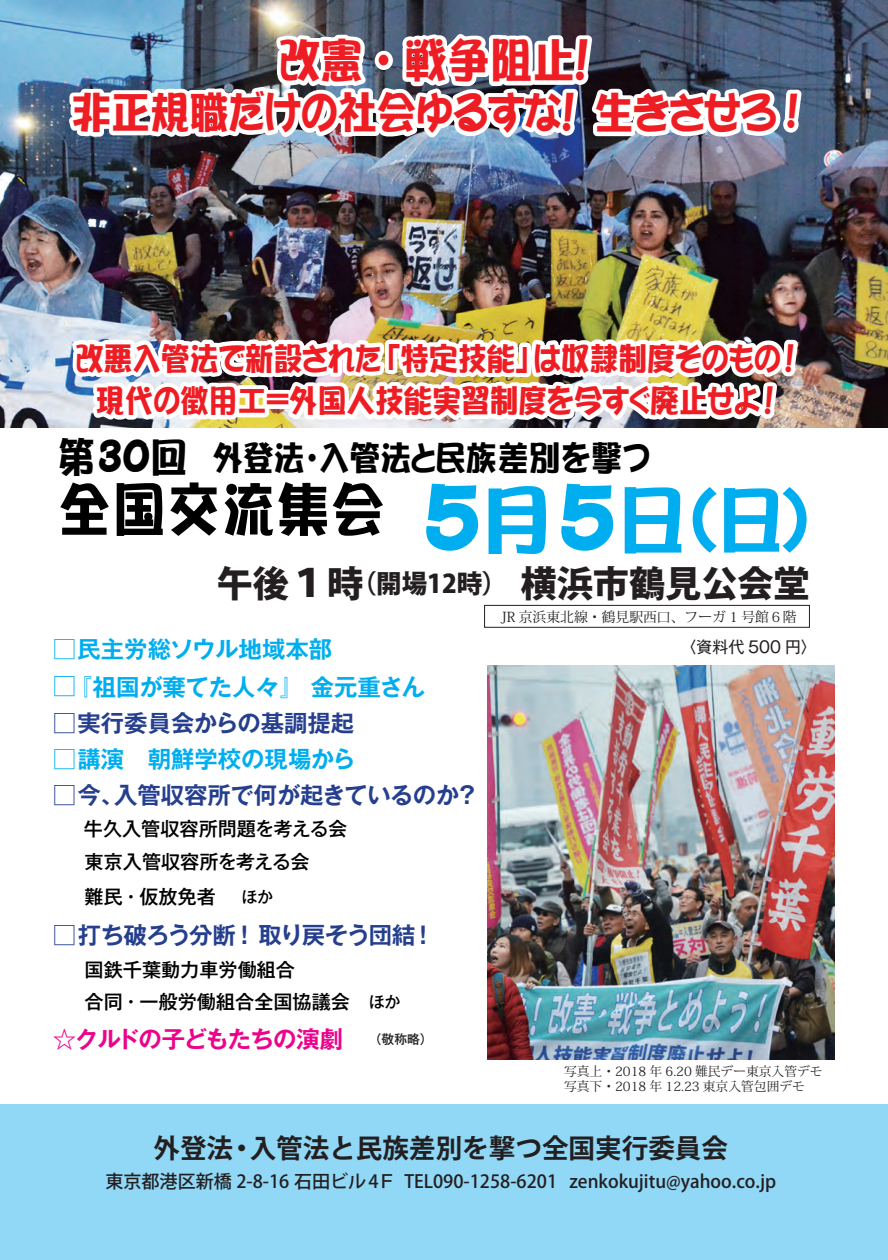
<style>
.page{position:relative;width:888px;height:1260px;background:#fff}
.page>*{position:absolute;margin:0;border:0;box-sizing:border-box;transform-origin:0 0}
.t1{font:85.05px "DFPOP1 W12 WING RKSJ H";color:#00aeef}
.t2{font:75.45px "DFPOP1 W12 WING RKSJ H";color:#00aeef}
.t3{font:72.3px "DFPOP1 W12 WING RKSJ H";color:#00aeef}
.t4{font:58.5px "DFPOP1 W12 WING RKSJ H";letter-spacing:.04em;color:#000;scale:.9 1}
.t5{font:46.8px "DFPOP1 W12 WING RKSJ H";letter-spacing:.01em;color:#ee1d23;scale:.9 1}
.t6{font:43.65px "DFPOP1 W12 WING RKSJ H";color:#ee1d23;scale:.9 1}
.t7{font:41.4px "DFPOP1 W12 WING RKSJ H";color:#000;scale:.9 1}
.t8{font:800 36.15px "Koz Go Pr 6 N";color:#231f20}
.t9{font:34.05px "DFPOP1 W12 WING RKSJ H";color:#000;scale:.9 1}
.t10{font:31.95px/42.5px "DFPOP1 W12 WING RKSJ H";color:#ee1d23;text-align:center;scale:.9 1}
.t11{font:700 26.55px "Koz Go Pro";color:#231f20}
.t12{font:800 25.5px "Koz Go Pr 6 N";color:#231f20}
.t13{font:700 23.4px "Gothic MB101 Pr 5 De";letter-spacing:-.015em;color:#253f8e}
.t14{font:700 23.4px "Gothic MB101 Pr 5 De";color:#00aeef}
.t15{font:700 23.4px "Gothic MB101 Pr 5 De";letter-spacing:-.045em;color:#ed028c}
.t16{font:700 23.4px "Gothic MB101 Pr 5 De";letter-spacing:-.065em;color:#253f8e}
.t17{font:500 19.2px/33px "Gothic MB101 Pr 5";color:#000}
.t18{font:500 18px "Koz Go Pro";color:#231f20}
.t19{font:15.9px "Gothic MB101 Pr 5";color:#231f20}
.t20{font:500 15.9px "Gothic MB101 Pr 5";color:#000}
.t21{font:13.8px "Koz Min Pro";color:#231f20}
.t22{font:12.75px/14.9px "Koz Min Pro";color:#231f20}
.t23{font:500 12.75px "Gothic MB101 Pr 5";color:#231f20}
.s1{font-size:74.4px}
.s2{font-size:38.25px}
</style>
<div class="page">
<div style="left:0;top:1103px;width:888px;height:156px;background:#91d8f7"></div>
<div style="left:484px;top:605px;width:326px;height:22px;border:1px solid #231f20"></div>
<img style="left:0;top:0;width:888px;height:427px">
<img style="left:63px;top:14px;width:744px;height:131px">
<img style="left:41px;top:308px;width:778px;height:120px">
<img style="left:487px;top:665px;width:347px;height:393px">
<h3 class="t5" style="left:279px;top:37px;width:354px">改憲・戦争阻止!</h3>
<h3 class="t6" style="left:72px;top:91px;width:813px">非正規職だけの社会ゆるすな！生きさせろ !</h3>
<h3 class="t10" style="left:75px;top:337px;width:806px">改悪入管法で新設された「特定技能」は奴隷制度そのもの!現代の徴用工＝外国人技能実習制度を今すぐ廃止せよ!</h3>
<h3 class="t9" style="left:212px;top:440px;width:488px">外登法･入管法と民族差別を撃つ</h3>
<h3 class="t7" style="left:58px;top:436px;width:173px">第30回　</h3>
<h3 class="t4" style="left:58px;top:480px;width:364px">全国交流集会</h3>
<h1 class="t1" style="left:422px;top:477px;width:61px">5</h1>
<h1 class="t1" style="left:557px;top:477px;width:61px">5</h1>
<h2 class="t2" style="left:480px;top:482px;width:76px">月</h2>
<h3 class="t3" style="left:616px;top:484px;width:201px"><span class="s1">日</span>日（ (</h3>
<h3 class="t8" style="left:217px;top:563px;width:148px">午後<span class="s2">１</span>時</h3>
<h3 class="t8" style="left:521px;top:563px;width:291px">横浜市鶴見公会堂</h3>
<h3 class="t12" style="left:351px;top:568px;width:171px">（開場12時）　</h3>
<p class="t14" style="left:53px;top:629px;width:281px">□民主労総ソウル地域本部</p>
<p class="t14" style="left:53px;top:667px;width:374px">□『祖国が棄てた人々』　金元重さん</p>
<p class="t13" style="left:53px;top:703px;width:303px">□実行委員会からの基調提起</p>
<p class="t14" style="left:53px;top:739px;width:304px">□講演　朝鮮学校の現場から</p>
<p class="t13" style="left:114px;top:776px;width:347px">入管収容所で何が起きているのか</p>
<p class="t13" style="left:53px;top:776px;width:73px">□今、</p>
<p class="t17" style="left:84px;top:810px;width:265px">牛久入管収容所問題を考える会東京入管収容所を考える会</p>
<p class="t20" style="left:241px;top:883px;width:33px">ほか</p>
<p class="t13" style="left:455px;top:776px;width:25px">?</p>
<p class="t17" style="left:85px;top:878px;width:158px">難民・仮放免者　</p>
<p class="t13" style="left:53px;top:915px;width:213px">□打ち破ろう分断！　</p>
<p class="t17" style="left:85px;top:951px;width:212px">国鉄千葉動力車労働組合</p>
<p class="t16" style="left:258px;top:915px;width:159px">取り戻そう団結</p>
<p class="t13" style="left:411px;top:915px;width:25px">!</p>
<p class="t17" style="left:85px;top:983px;width:286px">合同・一般労働組合全国協議会　</p>
<p class="t20" style="left:369px;top:988px;width:33px">ほか</p>
<p class="t15" style="left:53px;top:1019px;width:330px">☆クルドの子どもたちの演劇　 <sup>（</sup></p>
<p class="t23" style="left:382px;top:1028px;width:53px">敬称略(</p>
<p class="t21" style="left:501px;top:606px;width:298px">JR 京浜東北線・鶴見駅西口、フーガ 1 号館６階</p>
<p class="t19" style="left:680px;top:634px;width:138px">〈資料代 500 円〈</p>
<p class="t22" style="left:564px;top:1063px;width:260px">写真上・2018 年 6.20 難民デー東京入管デモ写真下・2018 年 12.23 東京入管包囲デモ</p>
<h3 class="t11" style="left:250px;top:1130px;width:480px">入管法と民族差別を撃つ全国実行委員会</h3>
<h3 class="t11" style="left:153px;top:1130px;width:81px">外登法</h3>
<h3 class="t11" style="left:228px;top:1130px;width:28px">・</h3>
<p class="t18" style="left:105px;top:1169px;width:453px">東京都港区新橋 2-8-16 石田ビル Ｆ4 TEL090-1258-6201</p>
<p class="t18" style="left:569px;top:1169px;width:208px">zenkokujitu@yahoo.co j p.</p>
</div>
